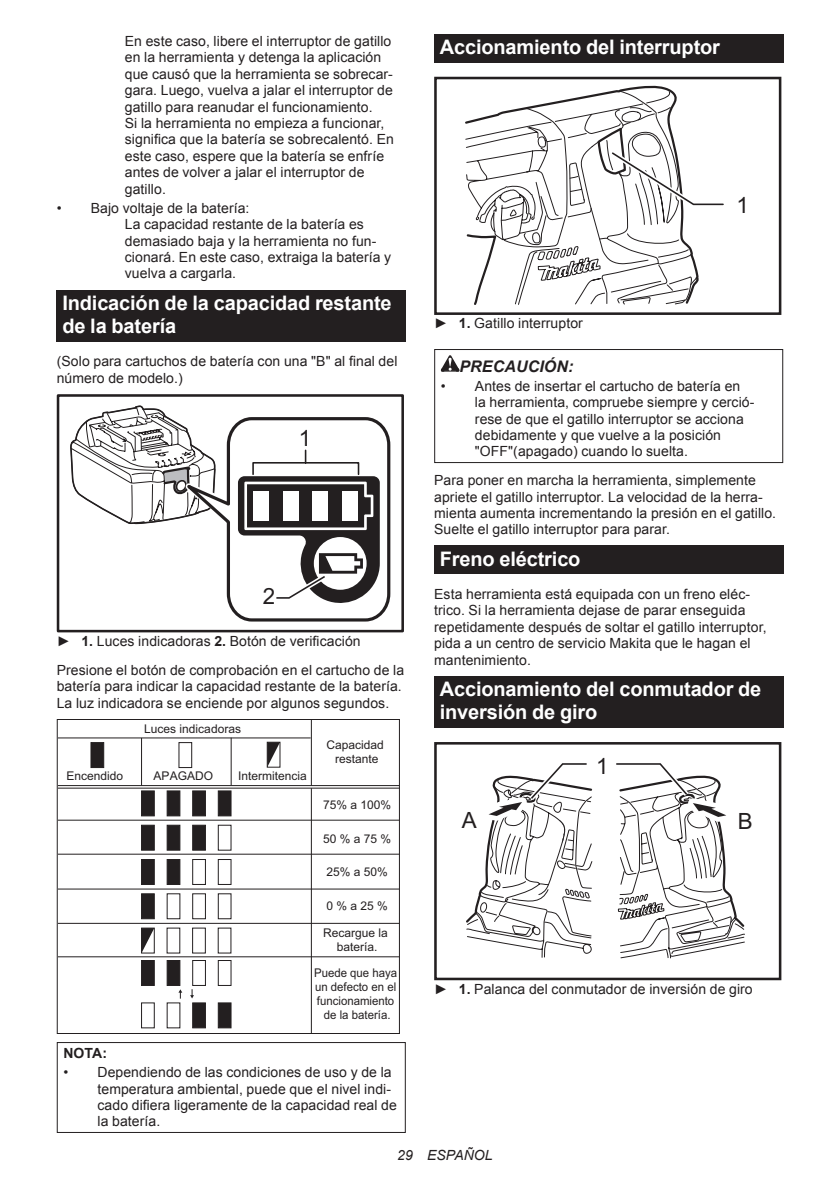
<style>
.page{position:relative;width:840px;height:1191px;background:#fff}
.page>*{position:absolute;margin:0;border:0;box-sizing:border-box;transform-origin:0 0}
.t1{font:22.4px "Arial";color:#231f20}
.t2{font:700 20px/23.4px "Arial";letter-spacing:-.01em;color:#fff}
.t3{font:italic 700 16px "Arial";letter-spacing:.005em;color:#231f20}
.t4{font:14px/16.4px "Arial";letter-spacing:.005em;color:#231f20}
.t5{font:italic 14px "Arial";letter-spacing:.005em;color:#231f20}
.t6{font:700 14px "Arial";color:#231f20}
.t7{font:12px/14px "Arial";color:#231f20;text-align:center}
.t8{font:12px/14px "Arial";color:#231f20;text-align:center;scale:.95 1}
.s1{font-weight:700}
</style>
<div class="page">
<div style="left:57px;top:290px;width:348px;height:51px;background:#231f20"></div>
<div style="left:57px;top:394px;width:347px;height:238px;border:3px solid #231f20"></div>
<svg style="left:69px;top:394px;width:319px;height:238px"></svg>
<svg style="left:90px;top:741px;width:191px;height:27px"></svg>
<svg style="left:140px;top:824px;width:92px;height:204px"></svg>
<svg style="left:141px;top:790px;width:14px;height:27px"></svg>
<svg style="left:166px;top:790px;width:15px;height:27px"></svg>
<svg style="left:192px;top:790px;width:14px;height:27px"></svg>
<svg style="left:217px;top:790px;width:15px;height:27px"></svg>
<hr style="left:58px;top:956px;width:341px;height:1px;background:#231f20">
<hr style="left:58px;top:923px;width:341px;height:1px;background:#231f20">
<hr style="left:58px;top:888px;width:341px;height:1px;background:#231f20">
<hr style="left:58px;top:853px;width:341px;height:1px;background:#231f20">
<hr style="left:58px;top:819px;width:341px;height:1px;background:#231f20">
<hr style="left:58px;top:787px;width:341px;height:1px;background:#231f20">
<hr style="left:58px;top:785px;width:341px;height:1px;background:#231f20">
<hr style="left:58px;top:737px;width:252px;height:1px;background:#231f20">
<div style="left:57px;top:719px;width:342px;height:315px;border:1px solid #231f20"></div>
<hr style="left:230px;top:737px;width:1px;height:48px;background:#231f20">
<hr style="left:141px;top:738px;width:1px;height:47px;background:#231f20">
<hr style="left:311px;top:719px;width:1px;height:66px;background:#231f20">
<hr style="left:311px;top:788px;width:1px;height:245px;background:#231f20">
<div style="left:57px;top:1042px;width:348px;height:91px;border:1px solid #231f20"></div>
<div style="left:434px;top:34px;width:348px;height:29px;background:#231f20"></div>
<svg style="left:465px;top:85px;width:206px;height:220px"></svg>
<div style="left:434px;top:77px;width:347px;height:238px;border:3px solid #231f20"></div>
<svg style="left:492px;top:90px;width:232px;height:215px"></svg>
<svg style="left:440px;top:355px;width:19px;height:16px"></svg>
<div style="left:434px;top:349px;width:348px;height:114px;border:1px solid #231f20"></div>
<div style="left:434px;top:545px;width:348px;height:29px;background:#231f20"></div>
<div style="left:434px;top:676px;width:348px;height:52px;background:#231f20"></div>
<div style="left:434px;top:742px;width:347px;height:238px;border:3px solid #231f20"></div>
<svg style="left:450px;top:742px;width:313px;height:217px"></svg>
<p class="t4" style="left:125px;top:33px;width:270px">En este caso, libere el interruptor de gatillo en la herramienta y detenga la aplicación que causó que la herramienta se sobrecar&shy;gara. Luego, vuelva a jalar el interruptor de gatillo para reanudar el funcionamiento.<br>Si la herramienta no empieza a funcionar, significa que la batería se sobrecalentó. En este caso, espere que la batería se enfríe antes de volver a jalar el interruptor de gatillo.</p>
<p class="t4" style="left:125px;top:200px;width:268px;text-indent:-68px">• Bajo voltaje de la batería:<br>La capacidad restante de la batería es demasiado baja y la herramienta no fun&shy;cionará. En este caso, extraiga la batería y vuelva a cargarla.</p>
<h2 class="t2" style="left:62px;top:291px;width:330px">Indicación de la capacidad restante de la batería</h2>
<p class="t4" style="left:57px;top:353px;width:342px">(Solo para cartuchos de batería con una "B" al final del número de modelo.)</p>
<h1 class="t1" style="left:298px;top:423px;width:14px">1</h1>
<h1 class="t1" style="left:263px;top:581px;width:14px">2</h1>
<p class="t4" style="left:57px;top:627px;width:349px;line-height:28.8px">► <span class="s1">1.</span> Luces indicadoras <span class="s1">2.</span> Botón de verificación<br>Presione el botón de comprobación en el cartucho de la</p>
<p class="t4" style="left:57px;top:678px;width:346px">batería para indicar la capacidad restante de la batería.<br>La luz indicadora se enciende por algunos segundos.</p>
<p class="t7" style="left:144px;top:722px;width:98px">Luces indicadoras</p>
<p class="t7" style="left:66px;top:769px;width:58px">Encendido</p>
<p class="t7" style="left:153px;top:769px;width:61px">APAGADO</p>
<p class="t7" style="left:238px;top:769px;width:70px">Intermitencia</p>
<p class="t7" style="left:326px;top:738px;width:59px">Capacidad restante</p>
<p class="t7" style="left:323px;top:797px;width:70px">75% a 100%</p>
<p class="t7" style="left:323px;top:831px;width:70px">50 % a 75 %</p>
<p class="t7" style="left:326px;top:864px;width:63px">25% a 50%</p>
<p class="t7" style="left:326px;top:899px;width:63px">0 % a 25 %</p>
<p class="t7" style="left:323px;top:925px;width:66px">Recargue la batería.</p>
<p class="t8" style="left:314px;top:966px;width:89px">Puede que haya un defecto en el funcionamiento de la batería.</p>
<p class="t6" style="left:63px;top:1043px;width:45px">NOTA:</p>
<p class="t4" style="left:97px;top:1064px;width:301px;text-indent:-34px">• Dependiendo de las condiciones de uso y de la temperatura ambiental, puede que el nivel indi&shy;cado difiera ligeramente de la capacidad real de la batería.</p>
<h2 class="t2" style="left:439px;top:36px;width:281px">Accionamiento del interruptor</h2>
<h1 class="t1" style="left:736px;top:191px;width:14px">1</h1>
<p class="t4" style="left:434px;top:315px;width:150px">► <span class="s1">1.</span> Gatillo interruptor</p>
<p class="t3" style="left:459px;top:355px;width:115px">PRECAUCIÓN:</p>
<p class="t4" style="left:474px;top:378px;width:281px;text-indent:-34px">• Antes de insertar el cartucho de batería en la herramienta, compruebe siempre y cerció&shy;rese de que el gatillo interruptor se acciona debidamente y que vuelve a la posición "OFF"(apagado) cuando lo suelta.</p>
<p class="t4" style="left:434px;top:472px;width:343px">Para poner en marcha la herramienta, simplemente apriete el gatillo interruptor. La velocidad de la herra&shy;mienta aumenta incrementando la presión en el gatillo.<br>Suelte el gatillo interruptor para parar.</p>
<h2 class="t2" style="left:439px;top:547px;width:142px">Freno eléctrico</h2>
<p class="t4" style="left:434px;top:586px;width:334px">Esta herramienta está equipada con un freno eléc&shy;trico. Si la herramienta dejase de parar enseguida repetidamente después de soltar el gatillo interruptor, pida a un centro de servicio Makita que le hagan el mantenimiento.</p>
<h2 class="t2" style="left:439px;top:678px;width:323px">Accionamiento del conmutador de inversión de giro</h2>
<h1 class="t1" style="left:596px;top:752px;width:14px">1</h1>
<h1 class="t1" style="left:461px;top:805px;width:16px">A</h1>
<h1 class="t1" style="left:737px;top:806px;width:16px">B</h1>
<p class="t4" style="left:434px;top:980px;width:320px">► <span class="s1">1.</span> Palanca del conmutador de inversión de giro</p>
<p class="t5" style="left:397px;top:1146px;width:97px">29 ESPAÑOL</p>
</div>
